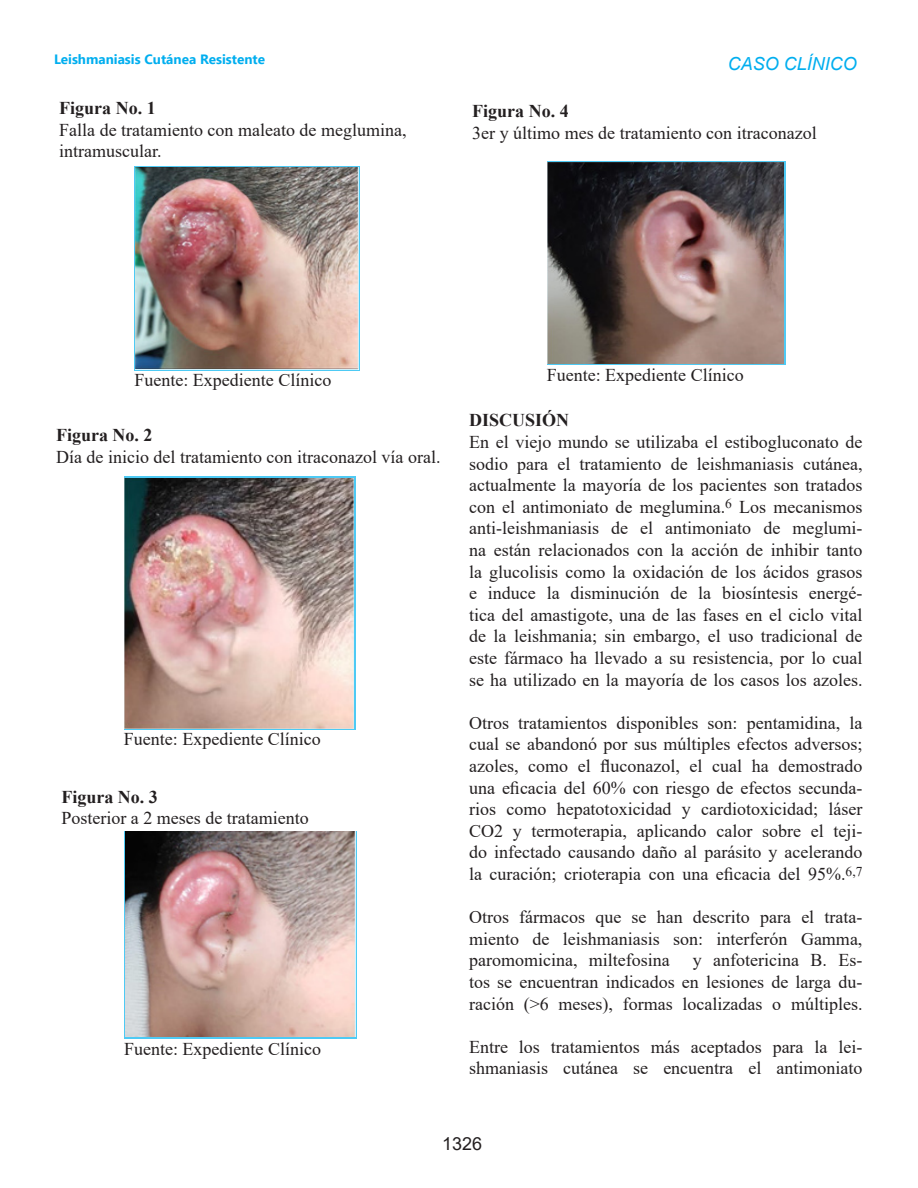
<style>
.page{position:relative;width:918px;height:1188px;background:#fff}
.page>*{position:absolute;margin:0;border:0;box-sizing:border-box;transform-origin:0 0}
.t1{font:18px/21.6px "Times New Roman";color:#231f20;text-align:justify}
.t2{font:700 18px "Times New Roman";color:#231f20}
.t3{font:italic 18px "Arial";color:#00aeef}
.t4{font:18px "Arial";color:#231f20}
.t5{font:700 13.5px "Ebrima";color:#00aeef}
</style>
<div class="page">
<svg style="left:547px;top:161px;width:238px;height:204px"></svg>
<div style="left:124px;top:831px;width:233px;height:208px;background:#4ecaf4"></div>
<svg style="left:124px;top:477px;width:231px;height:253px"></svg>
<div style="left:134px;top:166px;width:226px;height:205px;background:linear-gradient(to bottom,#d1eff9,#d1f0fb)"></div>
<img style="left:136px;top:167px;width:222px;height:202px">
<img style="left:125px;top:478px;width:228px;height:250px">
<img style="left:125px;top:832px;width:231px;height:205px">
<img style="left:548px;top:163px;width:236px;height:201px">
<p class="t5" style="left:54px;top:49px;width:213px">Leishmaniasis Cutánea Resistente</p>
<p class="t3" style="left:728px;top:52px;width:131px">CASO CLÍNICO</p>
<p class="t2" style="left:59px;top:95px;width:98px">Figura No. 1</p>
<p class="t1" style="left:59px;top:118px;width:349px">Falla de tratamiento con maleato de meglumina, intramuscular.</p>
<p class="t2" style="left:472px;top:98px;width:98px">Figura No. 4</p>
<p class="t1" style="left:472px;top:122px;width:346px">3er y último mes de tratamiento con itraconazol</p>
<p class="t1" style="left:134px;top:369px;width:198px">Fuente: Expediente Clínico</p>
<p class="t1" style="left:547px;top:364px;width:198px">Fuente: Expediente Clínico</p>
<p class="t2" style="left:56px;top:422px;width:98px">Figura No. 2</p>
<p class="t1" style="left:56px;top:445px;width:386px">Día de inicio del tratamiento con itraconazol vía oral.</p>
<p class="t1" style="left:124px;top:728px;width:198px">Fuente: Expediente Clínico</p>
<p class="t2" style="left:61px;top:784px;width:98px">Figura No. 3</p>
<p class="t1" style="left:61px;top:807px;width:249px">Posterior a 2 meses de tratamiento</p>
<p class="t1" style="left:124px;top:1037px;width:198px">Fuente: Expediente Clínico</p>
<p class="t2" style="left:469px;top:407px;width:102px">DISCUSIÓN</p>
<p class="t1" style="left:469px;top:431px;width:395px">En el viejo mundo se utilizaba el estibogluconato de sodio para el tratamiento de leishmaniasis cutánea, actualmente la mayoría de los pacientes son tratados con el antimoniato de meglumina.<sup>6</sup> Los mecanismos anti-leishmaniasis de el antimoniato de meglumi&shy;na están relacionados con la acción de inhibir tanto la glucolisis como la oxidación de los ácidos grasos e induce la disminución de la biosíntesis energé&shy;tica del amastigote, una de las fases en el ciclo vital de la leishmania; sin embargo, el uso tradicional de este fármaco ha llevado a su resistencia, por lo cual se ha utilizado en la mayoría de los casos los azoles.</p>
<p class="t1" style="left:469px;top:711px;width:395px">Otros tratamientos disponibles son: pentamidina, la cual se abandonó por sus múltiples efectos adversos; azoles, como el fluconazol, el cual ha demostrado una eficacia del 60% con riesgo de efectos secunda&shy;rios como hepatotoxicidad y cardiotoxicidad; láser CO2 y termoterapia, aplicando calor sobre el teji&shy;do infectado causando daño al parásito y acelerando la curación; crioterapia con una eficacia del 95%.<sup>6,7</sup></p>
<p class="t1" style="left:469px;top:906px;width:395px">Otros fármacos que se han descrito para el trata&shy;miento de leishmaniasis son: interferón Gamma, paromomicina, miltefosina</p>
<p class="t1" style="left:469px;top:949px;width:395px;text-indent:224px">y anfotericina B. Es&shy;tos se encuentran indicados en lesiones de larga du&shy;ración (&gt;6 meses), formas localizadas o múltiples.</p>
<p class="t1" style="left:469px;top:1035px;width:395px">Entre los tratamientos más aceptados para la lei&shy;shmaniasis cutánea se encuentra el antimoniato</p>
<p class="t4" style="left:442px;top:1132px;width:42px">1326</p>
</div>
